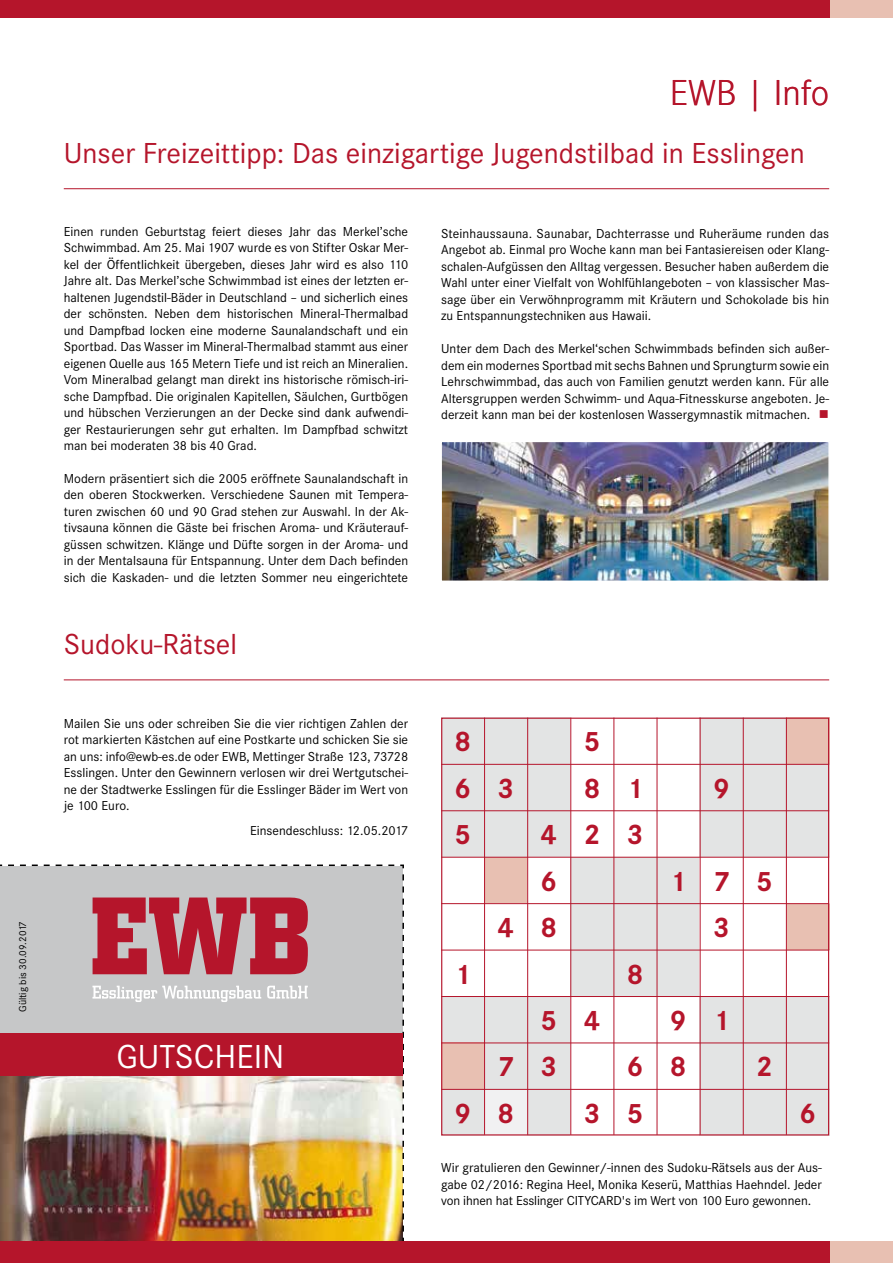
<style>
.page{position:relative;width:893px;height:1263px;background:#fff}
.page>*{position:absolute;margin:0;border:0;box-sizing:border-box;transform-origin:0 0}
.t1{font:300 37.5px "Corporate S";color:#b5152b}
.t2{font:34.5px "Corporate S";color:#fff}
.t3{font:30px "Corporate S";color:#b5152b}
.t4{font:700 29.1px/46.5px "Corporate S";color:#b5152b}
.t5{font:13.5px/16.5px "Corporate S";color:#000;text-align:justify}
.t6{font:10.5px "Corporate S";color:#000}
.s1{color:#b5152b}
</style>
<div class="page">
<div style="left:829px;top:0;width:64px;height:17px;background:#e8c0b2"></div>
<div style="left:0;top:0;width:829px;height:17px;background:#b5152b"></div>
<div style="left:829px;top:1242px;width:64px;height:21px;background:#e8c0b2"></div>
<hr style="left:64px;top:679px;width:765px;height:1px;background:#b5152b">
<img style="left:0;top:864px;width:405px;height:378px">
<hr style="left:64px;top:188px;width:765px;height:1px;background:#b5152b">
<img style="left:443px;top:444px;width:384px;height:135px">
<div style="left:440px;top:441px;width:390px;height:141px;border:2px solid #fff"></div>
<div style="left:0;top:1033px;width:402px;height:43px;background:#b5152b"></div>
<svg style="left:441px;top:717px;width:389px;height:419px"></svg>
<svg style="left:92px;top:986px;width:169px;height:16px"></svg>
<svg style="left:267px;top:986px;width:41px;height:12px"></svg>
<svg style="left:93px;top:897px;width:215px;height:77px;background:#b94657"></svg>
<div style="left:0;top:1242px;width:829px;height:21px;background:#b5152b"></div>
<p class="t6" style="left:17px;top:1012px;width:92px;rotate:-90deg">Gültig bis 30.09.2017</p>
<h1 class="t1" style="left:670px;top:71px;width:161px">EWB | Info</h1>
<h3 class="t3" style="left:64px;top:136px;width:742px">Unser Freizeittipp: Das einzigartige Jugendstilbad in Esslingen</h3>
<p class="t5" style="left:64px;top:223px;width:346px">Einen runden Geburtstag feiert dieses Jahr das Merkel’sche Schwimmbad. Am 25. Mai 1907 wurde es von Stifter Oskar Mer&shy;kel der Öffentlichkeit übergeben, dieses Jahr wird es also 110<br>Jahre alt. Das Merkel’sche Schwimmbad ist eines der letzten er&shy;haltenen Jugendstil-Bäder in Deutschland – und sicherlich eines der schönsten. Neben dem historischen Mineral-Thermalbad und Dampfbad locken eine moderne Saunalandschaft und ein Sportbad. Das Wasser im Mineral-Thermalbad stammt aus einer eigenen Quelle aus 165 Metern Tiefe und ist reich an Mineralien.<br>Vom Mineralbad gelangt man direkt ins historische römisch-iri&shy;sche Dampfbad. Die originalen Kapitellen, Säulchen, Gurtbögen und hübschen Verzierungen an der Decke sind dank aufwendi&shy;ger Restaurierungen sehr gut erhalten. Im Dampfbad schwitzt man bei moderaten 38 bis 40 Grad.</p>
<p class="t5" style="left:64px;top:470px;width:346px">Modern präsentiert sich die 2005 eröffnete Saunalandschaft in den oberen Stockwerken. Verschiedene Saunen mit Tempera&shy;turen zwischen 60 und 90 Grad stehen zur Auswahl. In der Ak&shy;tivsauna können die Gäste bei frischen Aroma- und Kräuterauf&shy;güssen schwitzen. Klänge und Düfte sorgen in der Aroma- und in der Mentalsauna für Entspannung. Unter dem Dach befinden sich die Kaskaden- und die letzten Sommer neu eingerichtete</p>
<h3 class="t3" style="left:64px;top:627px;width:175px">Sudoku-Rätsel</h3>
<p class="t5" style="left:64px;top:715px;width:346px">Mailen Sie uns oder schreiben Sie die vier richtigen Zahlen der rot markierten Kästchen auf eine Postkarte und schicken Sie sie an uns: info@ewb-es.de oder EWB, Mettinger Straße 123, 73728<br>Esslingen. Unter den Gewinnern verlosen wir drei Wertgutschei&shy;ne der Stadtwerke Esslingen für die Esslinger Bäder im Wert von je 100 Euro.</p>
<p class="t5" style="left:250px;top:822px;width:160px">Einsendeschluss: 12.05.2017</p>
<h2 class="t2" style="left:116px;top:1036px;width:170px">GUTSCHEIN</h2>
<p class="t5" style="left:441px;top:225px;width:389px">Steinhaussauna. Saunabar, Dachterrasse und Ruheräume runden das Angebot ab. Einmal pro Woche kann man bei Fantasiereisen oder Klang&shy;schalen-Aufgüssen den Alltag vergessen. Besucher haben außerdem die Wahl unter einer Vielfalt von Wohlfühlangeboten – von klassischer Mas&shy;sage über ein Verwöhnprogramm mit Kräutern und Schokolade bis hin zu Entspannungstechniken aus Hawaii.</p>
<p class="t5" style="left:441px;top:340px;width:389px">Unter dem Dach des Merkel‘schen Schwimmbads befinden sich außer&shy;dem ein modernes Sportbad mit sechs Bahnen und Sprungturm sowie ein Lehrschwimmbad, das auch von Familien genutzt werden kann. Für alle Altersgruppen werden Schwimm- und Aqua-Fitnesskurse angeboten. Je&shy;derzeit kann man bei der kostenlosen Wassergymnastik mitmachen. <span class="s1">■</span></p>
<h3 class="t4" style="left:454px;top:719px;width:18px;text-align:justify">8<br>6<br>5</h3>
<h3 class="t4" style="left:497px;top:765px;width:18px">3</h3>
<h3 class="t4" style="left:497px;top:812px;width:61px;text-align:right">4<br>6<br>4 8</h3>
<h3 class="t4" style="left:584px;top:719px;width:18px;text-align:justify">5<br>8<br>2</h3>
<h3 class="t4" style="left:627px;top:765px;width:18px">1<br>3</h3>
<h3 class="t4" style="left:670px;top:858px;width:18px">1</h3>
<h3 class="t4" style="left:713px;top:765px;width:18px">9</h3>
<h3 class="t4" style="left:713px;top:858px;width:61px">7 5<br>3</h3>
<h3 class="t4" style="left:454px;top:951px;width:18px">1</h3>
<h3 class="t4" style="left:627px;top:951px;width:18px">8</h3>
<h3 class="t4" style="left:454px;top:1090px;width:18px">9</h3>
<h3 class="t4" style="left:497px;top:997px;width:61px;text-align:right">5<br>7 3</h3>
<h3 class="t4" style="left:497px;top:1090px;width:18px">8</h3>
<h3 class="t4" style="left:584px;top:997px;width:18px">4</h3>
<h3 class="t4" style="left:584px;top:1090px;width:18px">3</h3>
<h3 class="t4" style="left:627px;top:1044px;width:18px">6<br>5</h3>
<h3 class="t4" style="left:670px;top:997px;width:18px">9<br>8</h3>
<h3 class="t4" style="left:713px;top:997px;width:18px">1</h3>
<h3 class="t4" style="left:756px;top:1044px;width:18px">2</h3>
<h3 class="t4" style="left:799px;top:1090px;width:18px">6</h3>
<p class="t5" style="left:441px;top:1159px;width:382px">Wir gratulieren den Gewinner/-innen des Sudoku-Rätsels aus der Aus&shy;gabe 02/2016: Regina Heel, Monika Keserü, Matthias Haehndel. Jeder von ihnen hat Esslinger CITYCARD's im Wert von 100 Euro gewonnen.</p>
</div>
